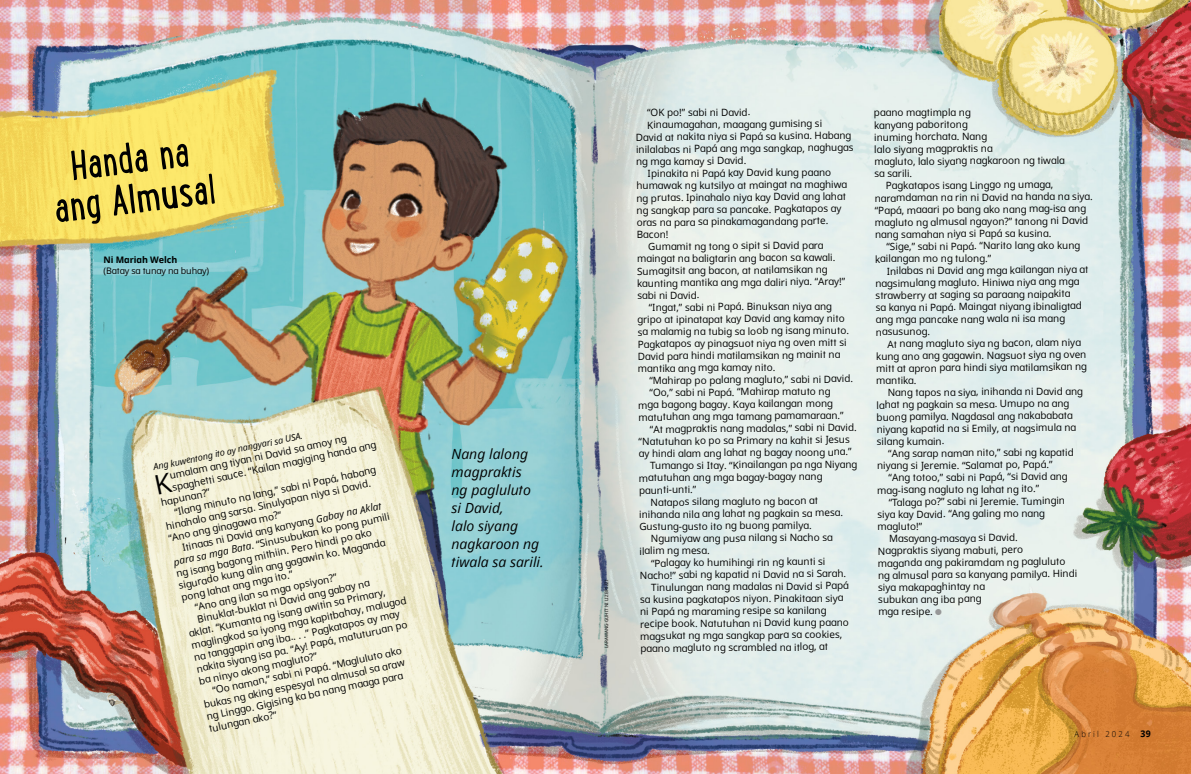
<style>
.page{position:relative;width:1191px;height:774px;background:#fff}
.page>*{position:absolute;margin:0;border:0;box-sizing:border-box;transform-origin:0 0}
.h1_LUNCHBOX_title{font:46px/40px "Lunch Box";color:#000;text-align:center}
.t1{font:italic 14px/18px "Dots Solidlds Lat";color:#000}
.p1{font:10px/12.1px "Dots Solidlds Lat";color:#000}
.p1_first{font:10px "Dots Solidlds Lat";color:#000}
.p1_bio{font:italic 9px "Dots Solidlds Lat";color:#000}
.p1_author-name{font:9px "Dots Solidlds Lat";letter-spacing:-.01em;color:#000}
.p1_author-name-2{font:700 9px "Dots Solidlds Lat";letter-spacing:-.005em;color:#000}
.t2{font:300 8.2px "Dots Solidlds Lat";letter-spacing:.28em;color:#000;scale:.95 1}
.t3{font:4.5px "Dots Solidlds Lat";color:#000}
.s1{font-style:italic}
.s2{font-family:"Ding P Ilds Dpi";font-size:8.5px;color:#969798}
.s3{font-weight:700;font-size:9.2px}
</style>
<div class="page">
<img style="left:0;top:0;width:588px;height:774px">
<img style="left:106px;top:693px;width:17px;height:13px">
<img style="left:588px;top:0;width:603px;height:774px">
<svg style="left:155px;top:472px;width:18px;height:22px"></svg>
<p class="h1_LUNCHBOX_title" style="left:46px;top:147px;width:164px;rotate:-7deg">Handa na ang Almusal</p>
<p class="p1_author-name-2" style="left:103px;top:253px;width:75px">Ni Mariah Welch</p>
<p class="p1_author-name" style="left:103px;top:264px;width:107px">(Batay sa tunay na buhay)</p>
<p class="p1_bio" style="left:152px;top:461px;width:154px;rotate:-12deg">Ang kuwentong ito ay nangyari sa USA.</p>
<p class="p1_first" style="left:168px;top:469px;width:182px;rotate:-12deg">umalam ang tiyan ni David sa amoy ng</p>
<p class="p1_first" style="left:171px;top:480px;width:210px;rotate:-12deg">spaghetti sauce. “Kailan magiging handa ang</p>
<p class="p1_first" style="left:160px;top:495px;width:51px;rotate:-12deg">hapunan?”</p>
<p class="p1" style="left:162px;top:508px;width:218px;text-indent:11px;rotate:-12deg">“Ilang minuto na lang,” sabi ni Papá, habang hinahalo ang sarsa. Sinulyapan niya si David. “Ano ang ginagawa mo?”</p>
<p class="p1" style="left:170px;top:544px;width:222px;text-indent:11px;rotate:-12deg">Itinaas ni David ang kanyang <span class="s1">Gabay na Aklat para sa mga Bata</span>. “Sinusubukan ko pong pumili ng isang bagong mithiin. Pero hindi po ako sigurado kung alin ang gagawin ko. Maganda pong lahat ang mga ito.”</p>
<p class="p1" style="left:194px;top:601px;width:146px;rotate:-12deg">“Ano ang ilan sa mga opsiyon?”</p>
<p class="p1" style="left:185px;top:616px;width:221px;text-indent:11px;rotate:-12deg">Binuklat-buklat ni David ang gabay na<br>aklat. “Kumanta ng isang awitin sa Primary, maglingkod sa iyong mga kapitbahay, malugod na tanggapin ang iba.. . .” Pagkatapos ay may nakita siyang isa pa. “Ay! Papá, matuturuan po ba ninyo akong magluto?”</p>
<p class="p1" style="left:200px;top:687px;width:206px;text-indent:11px;rotate:-12deg">“Oo naman,” sabi ni Papá. “Magluluto ako bukas ng aking espesyal na almusal sa araw ng Linggo. Gigising ka ba nang maaga para tulungan ako?”</p>
<p class="t1" style="left:451px;top:445px;width:94px">Nang lalong magpraktis<br>ng pagluluto si David,<br>lalo siyang nagkaroon ng tiwala sa sarili.</p>
<p class="t3" style="left:603px;top:648px;width:70px;rotate:-90deg">LARAWANG-GUHIT NI LIZ BRIZZI</p>
<p class="p1" style="left:647px;top:107px;width:105px;rotate:-1deg">“OK po!” sabi ni David.</p>
<p class="p1" style="left:635px;top:120px;width:219px;text-indent:12px;rotate:-1deg">Kinaumagahan, maagang gumising si<br>David at nakita niya si Papá sa kusina. Habang inilalabas ni Papá ang mga sangkap, naghugas ng mga kamay si David.</p>
<p class="p1" style="left:635px;top:169px;width:213px;text-indent:12px;rotate:-1deg">Ipinakita ni Papá kay David kung paano humawak ng kutsilyo at maingat na maghiwa ng prutas. Ipinahalo niya kay David ang lahat ng sangkap para sa pancake. Pagkatapos ay oras na para sa pinakamagandang parte.<br>Bacon!</p>
<p class="p1" style="left:636px;top:242px;width:210px;text-indent:12px;rotate:-1deg">Gumamit ng tong o sipit si David para maingat na baligtarin ang bacon sa kawali.<br>Sumagitsit ang bacon, at natilamsikan ng kaunting mantika ang mga daliri niya. “Aray!” sabi ni David.</p>
<p class="p1" style="left:637px;top:302px;width:213px;text-indent:12px;rotate:-1deg">“Ingat,” sabi ni Papá. Binuksan niya ang gripo at ipinatapat kay David ang kamay nito sa malamig na tubig sa loob ng isang minuto.<br>Pagkatapos ay pinagsuot niya ng oven mitt si David para hindi matilamsikan ng mainit na mantika ang mga kamay nito.</p>
<p class="p1" style="left:649px;top:375px;width:205px;rotate:-1deg">“Mahirap po palang magluto,” sabi ni David.</p>
<p class="p1" style="left:638px;top:387px;width:207px;text-indent:12px;rotate:-1deg">“Oo,” sabi ni Papá. “Mahirap matuto ng mga bagong bagay. Kaya kailangan mong matutuhan ang mga tamang pamamaraan.”</p>
<p class="p1" style="left:638px;top:424px;width:220px;text-indent:12px;rotate:-1deg">“At magpraktis nang madalas,” sabi ni David. “Natutuhan ko po sa Primary na kahit si Jesus ay hindi alam ang lahat ng bagay noong una.”</p>
<p class="p1" style="left:638px;top:461px;width:220px;line-height:11.8px;text-indent:12px;rotate:-1deg">Tumango si Itay. “Kinailangan pa nga Niyang matutuhan ang mga bagay-bagay nang paunti-unti.”</p>
<p class="p1" style="left:639px;top:497px;width:205px;text-indent:12px;rotate:-1deg">Natapos silang magluto ng bacon at inihanda nila ang lahat ng pagkain sa mesa.<br>Gustung-gusto ito ng buong pamilya.</p>
<p class="p1" style="left:639px;top:534px;width:195px;line-height:11.5px;text-indent:11px;rotate:-1deg">Ngumiyaw ang pusa nilang si Nacho sa ilalim ng mesa.</p>
<p class="p1" style="left:639px;top:558px;width:208px;text-indent:11px;rotate:-1deg">“Palagay ko humihingi rin ng kaunti si<br>Nacho!” sabi ng kapatid ni David na si Sarah.</p>
<p class="p1" style="left:639px;top:582px;width:211px;text-indent:12px;rotate:-1deg">Tinulungan nang madalas ni David si Papá sa kusina pagkatapos niyon. Pinakitaan siya ni Papá ng maraming resipe sa kanilang recipe book. Natutuhan ni David kung paano magsukat ng mga sangkap para sa cookies, paano magluto ng scrambled na itlog, at</p>
<p class="p1" style="left:873px;top:107px;width:192px;rotate:-1deg">paano magtimpla ng<br>kanyang paboritong<br>inuming horchata. Nang<br>lalo siyang magpraktis na<br>magluto, lalo siyang nagkaroon ng tiwala sa sarili.</p>
<p class="p1" style="left:874px;top:181px;width:220px;text-indent:12px;rotate:-1deg">Pagkatapos isang Linggo ng umaga, naramdaman na rin ni David na handa na siya. “Papá, maaari po bang ako nang mag-isa ang magluto ng almusal ngayon?” tanong ni David nang samahan niya si Papá sa kusina.</p>
<p class="p1" style="left:875px;top:242px;width:207px;line-height:11.8px;text-indent:11px;rotate:-1deg">“Sige,” sabi ni Papá. “Narito lang ako kung kailangan mo ng tulong.”</p>
<p class="p1" style="left:874px;top:266px;width:215px;text-indent:12px;rotate:-1deg">Inilabas ni David ang mga kailangan niya at nagsimulang magluto. Hiniwa niya ang mga strawberry at saging sa paraang naipakita<br>sa kanya ni Papá. Maingat niyang ibinaligtad ang mga pancake nang wala ni isa mang nasusunog.</p>
<p class="p1" style="left:875px;top:339px;width:212px;text-indent:12px;rotate:-1deg">At nang magluto siya ng bacon, alam niya kung ano ang gagawin. Nagsuot siya ng oven mitt at apron para hindi siya matilamsikan ng mantika.</p>
<p class="p1" style="left:876px;top:388px;width:208px;text-indent:12px;rotate:-1deg">Nang tapos na siya, inihanda ni David ang lahat ng pagkain sa mesa. Umupo na ang buong pamilya. Nagdasal ang nakababata niyang kapatid na si Emily, at nagsimula na silang kumain.</p>
<p class="p1" style="left:876px;top:449px;width:198px;text-indent:11px;rotate:-1deg">“Ang sarap naman nito,” sabi ng kapatid niyang si Jeremie. “Salamat po, Papá.”</p>
<p class="p1" style="left:877px;top:473px;width:192px;text-indent:11px;rotate:-1deg">“Ang totoo,” sabi ni Papá, “si David ang mag-isang nagluto ng lahat ng ito.”</p>
<p class="p1" style="left:877px;top:497px;width:189px;line-height:11.8px;text-indent:12px;rotate:-1deg">“Talaga po?” sabi ni Jeremie. Tumingin siya kay David. “Ang galing mo nang magluto!”</p>
<p class="p1" style="left:877px;top:533px;width:201px;text-indent:12px;rotate:-1deg">Masayang-masaya si David.<br>Nagpraktis siyang mabuti, pero<br>maganda ang pakiramdam ng pagluluto ng almusal para sa kanyang pamilya. Hindi siya makapaghintay na<br>subukan ang iba pang<br>mga resipe. <span class="s2">●</span></p>
<p class="t2" style="left:1074px;top:728px;width:82px">Abril 2024 <span class="s3">39</span></p>
</div>
